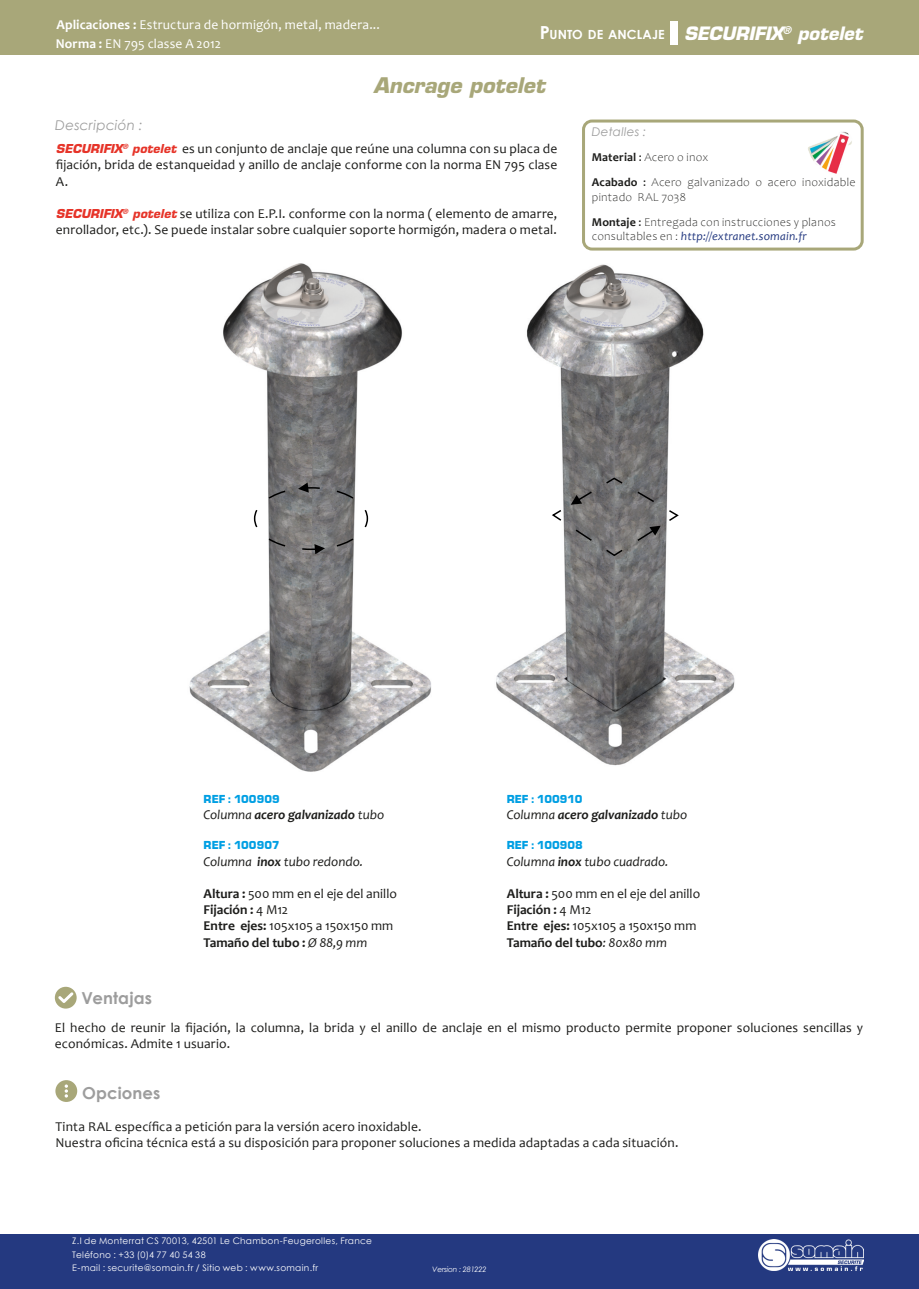
<style>
.page{position:relative;width:919px;height:1289px;background:#fff}
.page>*{position:absolute;margin:0;border:0;box-sizing:border-box;transform-origin:0 0}
.t1{font:italic 700 21px "Eurostile LT Std";letter-spacing:-.005em;color:#a8a779}
.t2{font:italic 700 18px "Eurostile LT Std";letter-spacing:-.005em;color:#fff}
.t3{font:700 16.5px "Century Gothic";letter-spacing:.005em;color:#9d9d9d}
.t4{font:13.5px/16.2px "Candara";letter-spacing:.01em;color:#1d1d1b}
.t5{font:13.5px/18.9px "Candara";letter-spacing:.01em;color:#fff}
.t6{font:700 13.5px "Candara";color:#1d1d1b}
.t7{font:italic 700 13.5px "Candara";letter-spacing:-.005em;color:#1d1d1b}
.t8{font:13.5px "Candara";letter-spacing:-.01em;color:#1d1d1b}
.t9{font:italic 13.5px "Candara";color:#1d1d1b}
.t10{font:italic 13.5px "Century Gothic";letter-spacing:.015em;color:#9d9d9d}
.t11{font:700 12.6px "Century Gothic";letter-spacing:.005em;color:#fff}
.t12{font:300 12px/25.2px "Candara";letter-spacing:.02em;color:#1d1d1b}
.t13{font:900 12px "Eurostile Becker";color:#009fe3}
.t14{font:italic 12px "Candara";letter-spacing:.015em;color:#243980}
.t15{font:italic 12px "Century Gothic";letter-spacing:.02em;color:#9d9d9d}
.t16{font:9px/13.5px "Century Gothic";letter-spacing:.03em;color:#fff}
.t17{font:italic 7.5px "Century Gothic";letter-spacing:-.025em;color:#fff}
.s1{font-weight:700}
.s2{font-size:18px}
.s3{font-family:"Eurostile LT Std";font-weight:700;font-style:italic;font-size:12px;color:#e63429}
.s4{font-weight:400}
.s5{font-weight:300;font-style:normal;color:#1d1d1b}
.s6{font-weight:400;font-style:italic}
</style>
<div class="page">
<img style="left:496px;top:264px;width:239px;height:502px">
<img style="left:189px;top:263px;width:242px;height:509px">
<svg style="left:253px;top:482px;width:116px;height:72px"></svg>
<svg style="left:550px;top:476px;width:130px;height:81px"></svg>
<div style="left:55px;top:986px;width:22px;height:22px;background:#a8a779;border-radius:50%"></div>
<svg style="left:58px;top:992px;width:15px;height:11px"></svg>
<div style="left:55px;top:1080px;width:22px;height:21px;background:#a8a779;border-radius:50%"></div>
<svg style="left:65px;top:1084px;width:3px;height:13px"></svg>
<div style="left:0;top:0;width:918px;height:55px;background:#a8a779"></div>
<div style="left:670px;top:21px;width:8px;height:24px;background:#fff"></div>
<div style="left:582px;top:119px;width:281px;height:131px;border:3px solid #a8a779;border-radius:9px"></div>
<img style="left:808px;top:131px;width:44px;height:43px">
<div style="left:0;top:1233px;width:918px;height:55px;background:#243980"></div>
<img style="left:758px;top:1239px;width:104px;height:31px">
<p class="t5" style="left:56px;top:15px;width:325px"><span class="s1">Aplicaciones :</span> Estructura de hormigón, metal, madera...<br><span class="s1">Norma :</span> EN 795 classe A 2012</p>
<p class="t11" style="left:539px;top:25px;width:126px"><span class="s2">P</span>UNTO DE ANCLAJE</p>
<p class="t1" style="left:373px;top:72px;width:173px">Ancrage potelet</p>
<h2 class="t2" style="left:684px;top:22px;width:180px">SECURIFIX<sup>®</sup> potelet</h2>
<p class="t10" style="left:55px;top:115px;width:89px">Descripción :</p>
<p class="t4" style="left:56px;top:140px;width:503px;text-align:justify"><span class="s3">SECURIFIX</span><sup>®</sup> <span class="s3">potelet</span> es un conjunto de anclaje que reúne una columna con su placa de fijación, brida de estanqueidad y anillo de anclaje conforme con la norma EN 795 clase A.</p>
<p class="t4" style="left:56px;top:205px;width:503px"><span class="s3">SECURIFIX</span><sup>®</sup> <span class="s3">potelet</span> se utiliza con E.P.I. conforme con la norma ( elemento de amarre, enrollador, etc.). Se puede instalar sobre cualquier soporte hormigón, madera o metal.</p>
<p class="t15" style="left:591px;top:123px;width:56px">Detalles :</p>
<p class="t12" style="left:591px;top:145px;width:265px"><span class="s1">Material</span> <span class="s4">:</span> Acero o inox<br><span class="s1">Acabado</span> <span class="s4">:</span> Acero galvanizado o acero inoxidable</p>
<p class="t12" style="left:591px;top:184px;width:246px">pintado RAL 7038<br><span class="s1">Montaje</span> <span class="s4">:</span> Entregada con instrucciones y planos</p>
<p class="t14" style="left:591px;top:229px;width:217px"><span class="s5">consultables en :</span> http://extranet.somain.fr</p>
<p class="t13" style="left:203px;top:792px;width:78px">REF : 100909</p>
<p class="t7" style="left:203px;top:805px;width:182px"><span class="s4">Columna</span> acero galvanizado <span class="s4">tubo</span></p>
<p class="t13" style="left:203px;top:838px;width:78px">REF : 100907</p>
<p class="t9" style="left:203px;top:852px;width:161px">Columna <span class="s1">inox</span> tubo redondo.</p>
<p class="t4" style="left:203px;top:885px;width:195px"><span class="s1">Altura :</span> 500 mm en el eje del anillo</p>
<p class="t6" style="left:203px;top:901px;width:86px">Fijación : <span class="s4">4 M12</span></p>
<p class="t8" style="left:203px;top:917px;width:191px"><span class="s1">Entre ejes:</span> 105x105 a 150x150 mm</p>
<p class="t6" style="left:203px;top:933px;width:165px">Tamaño del tubo : <span class="s6">Ø 88,9 mm</span></p>
<p class="t13" style="left:507px;top:792px;width:77px">REF : 100910</p>
<p class="t7" style="left:507px;top:805px;width:182px"><span class="s4">Columna</span> acero galvanizado <span class="s4">tubo</span></p>
<p class="t13" style="left:507px;top:838px;width:78px">REF : 100908</p>
<p class="t9" style="left:507px;top:852px;width:163px">Columna <span class="s1">inox</span> tubo cuadrado.</p>
<p class="t4" style="left:507px;top:885px;width:195px"><span class="s1">Altura :</span> 500 mm en el eje del anillo</p>
<p class="t6" style="left:507px;top:901px;width:86px">Fijación : <span class="s4">4 M12</span></p>
<p class="t8" style="left:507px;top:917px;width:191px"><span class="s1">Entre ejes:</span> 105x105 a 150x150 mm</p>
<p class="t6" style="left:507px;top:933px;width:162px">Tamaño del tubo<span class="s6">: 80x80 mm</span></p>
<p class="t3" style="left:82px;top:985px;width:72px">Ventajas</p>
<p class="t4" style="left:55px;top:1019px;width:809px">El hecho de reunir la fijación, la columna, la brida y el anillo de anclaje en el mismo producto permite proponer soluciones sencillas y económicas. Admite 1 usuario.</p>
<p class="t3" style="left:82px;top:1080px;width:80px">Opciones</p>
<p class="t4" style="left:55px;top:1118px;width:367px">Tinta RAL específica a petición para la versión acero inoxidable.</p>
<p class="t4" style="left:55px;top:1134px;width:624px">Nuestra oficina técnica está a su disposición para proponer soluciones a medida adaptadas a cada situación.</p>
<p class="t16" style="left:72px;top:1234px;width:301px">Z.I de Monterrat CS 70013, 42501 Le Chambon-Feugerolles, France<br>Teléfono : +33 (0)4 77 40 54 38<br>E-mail : securite@somain.fr / Sitio web : www.somain.fr</p>
<p class="t17" style="left:432px;top:1263px;width:56px">Version : 281222</p>
</div>
